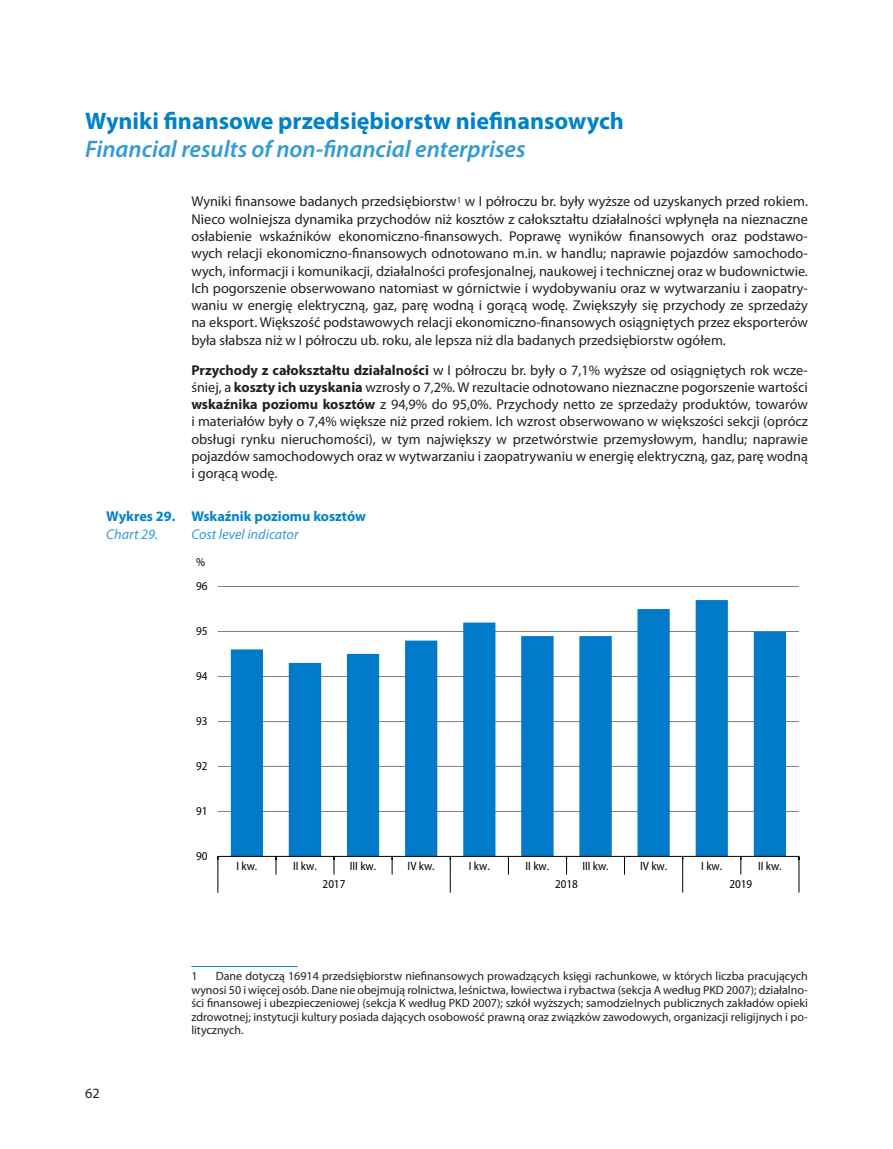
<style>
.page{position:relative;width:893px;height:1149px;background:#fff}
.page>*{position:absolute;margin:0;border:0;box-sizing:border-box;transform-origin:0 0}
._2-pl_tytuł_rozdział{font:700 24px "Myriad Pro";color:#0082c8}
._2-ang_tytuł_rozdzia{font:italic 600 24px "Myriad Pro";color:#329bd5}
._1-tekst{font:14.25px/17.2px "Myriad Pro";color:#231f20;text-align:justify}
._3-pl_tytuł_tabl_wyk{font:700 14.25px "Myriad Pro";color:#0082c8}
._3-ang_tytuł_tabl_wy{font:italic 14.25px "Myriad Pro";color:#329bd5}
._1a-przypis{font:12px/13.5px "Myriad Pro";color:#231f20;text-align:justify}
.t1{font:semi-condensed 12px "Myriad Pro";color:#000}
.s1{font-weight:700}
</style>
<div class="page">
<hr style="left:191px;top:965px;width:107px;height:1px;background:#0082c8">
<hr style="left:218px;top:811px;width:581px;height:1px;background:#7f7f7f">
<hr style="left:218px;top:766px;width:581px;height:1px;background:#7f7f7f">
<hr style="left:218px;top:721px;width:581px;height:1px;background:#7f7f7f">
<hr style="left:218px;top:676px;width:581px;height:1px;background:#7f7f7f">
<hr style="left:218px;top:631px;width:581px;height:1px;background:#7f7f7f">
<hr style="left:218px;top:586px;width:581px;height:1px;background:#7f7f7f">
<svg style="left:231px;top:600px;width:555px;height:255px"></svg>
<hr style="left:218px;top:855px;width:581px;height:1px;background:#000">
<svg style="left:276px;top:856px;width:1px;height:18px"></svg>
<svg style="left:334px;top:856px;width:1px;height:18px"></svg>
<svg style="left:392px;top:856px;width:1px;height:18px"></svg>
<svg style="left:508px;top:856px;width:1px;height:18px"></svg>
<svg style="left:566px;top:856px;width:1px;height:18px"></svg>
<svg style="left:624px;top:856px;width:1px;height:18px"></svg>
<svg style="left:741px;top:856px;width:1px;height:18px"></svg>
<svg style="left:218px;top:856px;width:1px;height:36px"></svg>
<svg style="left:450px;top:856px;width:1px;height:36px"></svg>
<svg style="left:682px;top:856px;width:1px;height:36px"></svg>
<svg style="left:799px;top:856px;width:1px;height:36px"></svg>
<p class="_2-pl_tytuł_rozdział" style="left:85px;top:107px;width:540px">Wyniki finansowe przedsiębiorstw niefinansowych</p>
<p class="_2-ang_tytuł_rozdzia" style="left:85px;top:136px;width:442px">Financial results of non-financial enterprises</p>
<p class="_1-tekst" style="left:191px;top:193px;width:618px">Wyniki finansowe badanych przedsiębiorstw<sup>1</sup> w I półroczu br. były wyższe od uzyskanych przed rokiem.<br>Nieco wolniejsza dynamika przychodów niż kosztów z całokształtu działalności wpłynęła na nieznaczne osłabienie wskaźników ekonomiczno-finansowych. Poprawę wyników finansowych oraz podstawo&shy;wych relacji ekonomiczno-finansowych odnotowano m.in. w handlu; naprawie pojazdów samochodo&shy;wych, informacji i komunikacji, działalności profesjonalnej, naukowej i technicznej oraz w budownictwie.<br>Ich pogorszenie obserwowano natomiast w górnictwie i wydobywaniu oraz w wytwarzaniu i zaopatry&shy;waniu w energię elektryczną, gaz, parę wodną i gorącą wodę. Zwiększyły się przychody ze sprzedaży na eksport. Większość podstawowych relacji ekonomiczno-finansowych osiągniętych przez eksporterów była słabsza niż w I półroczu ub. roku, ale lepsza niż dla badanych przedsiębiorstw ogółem.</p>
<p class="_1-tekst" style="left:191px;top:361px;width:618px"><span class="s1">Przychody z całokształtu działalności</span> w I półroczu br. były o 7,1% wyższe od osiągniętych rok wcze&shy;śniej, a <span class="s1">koszty ich uzyskania</span> wzrosły o 7,2%. W rezultacie odnotowano nieznaczne pogorszenie wartości <span class="s1">wskaźnika poziomu kosztów</span> z 94,9% do 95,0%. Przychody netto ze sprzedaży produktów, towarów i materiałów były o 7,4% większe niż przed rokiem. Ich wzrost obserwowano w większości sekcji (oprócz obsługi rynku nieruchomości), w tym największy w przetwórstwie przemysłowym, handlu; naprawie pojazdów samochodowych oraz w wytwarzaniu i zaopatrywaniu w energię elektryczną, gaz, parę wodną i gorącą wodę.</p>
<p class="_3-pl_tytuł_tabl_wyk" style="left:106px;top:508px;width:261px">Wykres 29. Wskaźnik poziomu kosztów</p>
<p class="_3-ang_tytuł_tabl_wy" style="left:106px;top:526px;width:53px">Chart 29.</p>
<p class="_3-ang_tytuł_tabl_wy" style="left:191px;top:526px;width:109px">Cost level indicator</p>
<p class="t1" style="left:196px;top:555px;width:11px">%</p>
<p class="t1" style="left:196px;top:579px;width:13px">96</p>
<p class="t1" style="left:196px;top:624px;width:13px">95</p>
<p class="t1" style="left:196px;top:669px;width:13px">94</p>
<p class="t1" style="left:196px;top:714px;width:13px">93</p>
<p class="t1" style="left:196px;top:759px;width:13px">92</p>
<p class="t1" style="left:196px;top:804px;width:13px">91</p>
<p class="t1" style="left:196px;top:849px;width:13px">90</p>
<p class="t1" style="left:236px;top:859px;width:22px">I kw.</p>
<p class="t1" style="left:293px;top:859px;width:25px">II kw.</p>
<p class="t1" style="left:350px;top:859px;width:28px">III kw.</p>
<p class="t1" style="left:408px;top:859px;width:29px">IV kw.</p>
<p class="t1" style="left:469px;top:859px;width:22px">I kw.</p>
<p class="t1" style="left:526px;top:859px;width:25px">II kw.</p>
<p class="t1" style="left:582px;top:859px;width:28px">III kw.</p>
<p class="t1" style="left:640px;top:859px;width:29px">IV kw.</p>
<p class="t1" style="left:701px;top:859px;width:22px">I kw.</p>
<p class="t1" style="left:758px;top:859px;width:25px">II kw.</p>
<p class="t1" style="left:323px;top:877px;width:24px">2017</p>
<p class="t1" style="left:555px;top:877px;width:24px">2018</p>
<p class="t1" style="left:729px;top:877px;width:24px">2019</p>
<p class="_1-tekst" style="left:85px;top:1084px;width:16px">62</p>
<p class="_1a-przypis" style="left:191px;top:969px;width:618px;text-indent:25px">Dane dotyczą 16914 przedsiębiorstw niefinansowych prowadzących księgi rachunkowe, w których liczba pracujących wynosi 50 i więcej osób. Dane nie obejmują rolnictwa, leśnictwa, łowiectwa i rybactwa (sekcja A według PKD 2007); działalno&shy;ści finansowej i ubezpieczeniowej (sekcja K według PKD 2007); szkół wyższych; samodzielnych publicznych zakładów opieki zdrowotnej; instytucji kultury posiada dających osobowość prawną oraz związków zawodowych, organizacji religijnych i po&shy;litycznych.</p>
<p class="_1a-przypis" style="left:191px;top:969px;width:8px">1</p>
</div>
